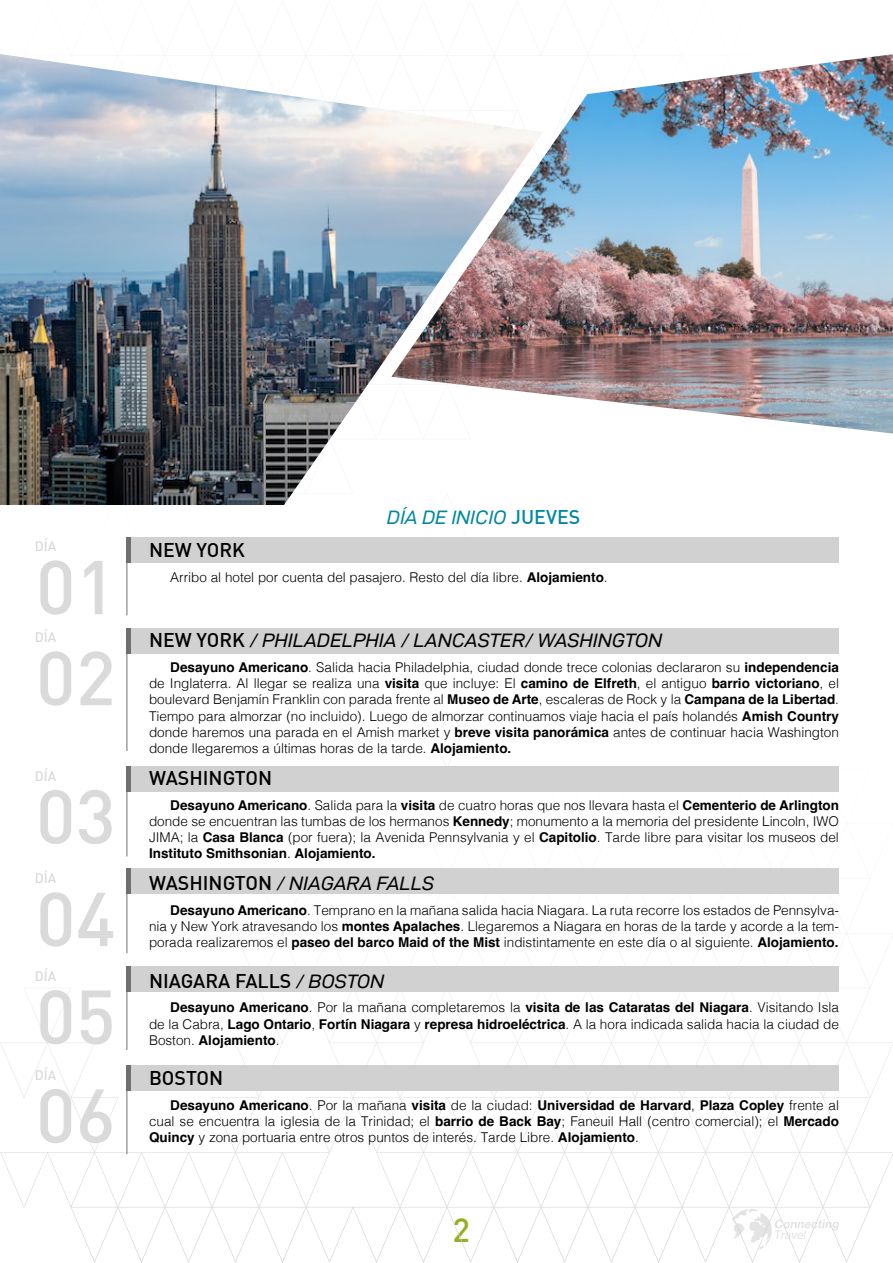
<style>
.page{position:relative;width:893px;height:1263px;background:#fff}
.page>*{position:absolute;margin:0;border:0;box-sizing:border-box;transform-origin:0 0}
.t1{font:500 75px "DIN";color:#dadada}
.t2{font:500 33px "DIN";color:#97ae22}
.t3{font:19.5px "D DIN Exp Italic";color:#000}
.t4{font:500 19.5px "DIN";color:#000}
.t5{font:19.5px "D DIN Exp Italic";color:#0087a1}
.t6{font:300 13.5px/16.2px "Helvetica";color:#000;text-align:justify}
.t7{font:700 13.5px/16.2px "Helvetica";color:#000;text-align:justify}
.t8{font:500 13.5px "DIN";color:#dadada}
.s1{font-family:"DIN";font-weight:500}
.s2{font-weight:700}
.s3{font-family:"D DIN Exp Italic";font-weight:400}
.s4{font-weight:300}
</style>
<div class="page">
<svg style="left:0;top:715px;width:893px;height:548px"></svg>
<svg style="left:423px;top:715px;width:48px;height:51px"></svg>
<div style="left:127px;top:537px;width:712px;height:25px;background:#d1d1d1"></div>
<div style="left:127px;top:628px;width:712px;height:26px;background:#d1d1d1"></div>
<hr style="left:126px;top:537px;width:4px;height:25px;background:#706f6f">
<hr style="left:127px;top:537px;width:1px;height:78px;background:#706f6f">
<hr style="left:126px;top:628px;width:4px;height:26px;background:#706f6f">
<hr style="left:127px;top:628px;width:1px;height:123px;background:#706f6f">
<img style="left:543px;top:54px;width:350px;height:379px">
<img style="left:0;top:54px;width:543px;height:451px">
<div style="left:127px;top:766px;width:712px;height:26px;background:#d1d1d1"></div>
<hr style="left:126px;top:766px;width:4px;height:26px;background:#706f6f">
<hr style="left:127px;top:766px;width:1px;height:90px;background:#706f6f">
<div style="left:127px;top:868px;width:712px;height:26px;background:#d1d1d1"></div>
<hr style="left:126px;top:868px;width:4px;height:26px;background:#706f6f">
<hr style="left:127px;top:868px;width:1px;height:85px;background:#706f6f">
<div style="left:127px;top:966px;width:712px;height:26px;background:#d1d1d1"></div>
<hr style="left:126px;top:966px;width:4px;height:26px;background:#706f6f">
<hr style="left:127px;top:966px;width:1px;height:84px;background:#706f6f">
<div style="left:127px;top:1065px;width:712px;height:26px;background:#d1d1d1"></div>
<hr style="left:126px;top:1065px;width:4px;height:26px;background:#706f6f">
<hr style="left:127px;top:1065px;width:1px;height:89px;background:#706f6f">
<p class="t8" style="left:35px;top:538px;width:23px">DÍA</p>
<h1 class="t1" style="left:36px;top:539px;width:81px">01</h1>
<p class="t8" style="left:35px;top:629px;width:23px">DÍA</p>
<h1 class="t1" style="left:36px;top:630px;width:81px">02</h1>
<p class="t8" style="left:35px;top:767px;width:23px">DÍA</p>
<h1 class="t1" style="left:36px;top:769px;width:81px">03</h1>
<p class="t8" style="left:35px;top:870px;width:23px">DÍA</p>
<h1 class="t1" style="left:36px;top:871px;width:81px">04</h1>
<p class="t8" style="left:35px;top:967px;width:23px">DÍA</p>
<h1 class="t1" style="left:36px;top:969px;width:81px">05</h1>
<p class="t8" style="left:35px;top:1066px;width:23px">DÍA</p>
<h1 class="t1" style="left:36px;top:1068px;width:81px">06</h1>
<h3 class="t5" style="left:387px;top:507px;width:195px">DÍA DE INICIO <span class="s1">JUEVES</span></h3>
<h3 class="t4" style="left:149px;top:538px;width:98px">NEW YORK</h3>
<p class="t6" style="left:170px;top:568px;width:439px">Arribo al hotel por cuenta del pasajero. Resto del día libre. <span class="s2">Alojamiento</span>.</p>
<h3 class="t3" style="left:149px;top:630px;width:515px"><span class="s1">NEW YORK</span> / PHILADELPHIA / LANCASTER/ WASHINGTON</h3>
<p class="t6" style="left:149px;top:658px;width:691px;text-indent:21px"><span class="s2">Desayuno Americano</span>. Salida hacia Philadelphia, ciudad donde trece colonias declararon su <span class="s2">independencia </span>de Inglaterra. Al llegar se realiza una <span class="s2">visita</span> que incluye: El <span class="s2">camino de Elfreth</span>, el antiguo <span class="s2">barrio victoriano</span>, el boulevard Benjamín Franklin con parada frente al <span class="s2">Museo de Arte</span>, escaleras de Rock y la <span class="s2">Campana de la Libertad</span>.<br>Tiempo para almorzar (no incluido). Luego de almorzar continuamos viaje hacia el país holandés <span class="s2">Amish Country </span>donde haremos una parada en el Amish market y <span class="s2">breve visita panorámica</span> antes de continuar hacia Washington donde llegaremos a últimas horas de la tarde. <span class="s2">Alojamiento.</span></p>
<h3 class="t4" style="left:149px;top:765px;width:125px">WASHINGTON</h3>
<p class="t6" style="left:149px;top:796px;width:691px;text-indent:21px"><span class="s2">Desayuno Americano</span>. Salida para la <span class="s2">visita</span> de cuatro horas que nos llevara hasta el <span class="s2">Cementerio de Arlington </span>donde se encuentran las tumbas de los hermanos <span class="s2">Kennedy</span>; monumento a la memoria del presidente Lincoln, IWO JIMA; la <span class="s2">Casa Blanca</span> (por fuera); la Avenida Pennsylvania y el <span class="s2">Capitolio</span>. Tarde libre para visitar los museos del <span class="s2">Instituto Smithsonian</span>. <span class="s2">Alojamiento.</span></p>
<h3 class="t3" style="left:149px;top:873px;width:287px"><span class="s1">WASHINGTON</span> / NIAGARA FALLS</h3>
<p class="t6" style="left:149px;top:901px;width:691px;text-indent:21px"><span class="s2">Desayuno Americano</span>. Temprano en la mañana salida hacia Niagara. La ruta recorre los estados de Pennsylva&shy;nia y New York atravesando los <span class="s2">montes Apalaches</span>. Llegaremos a Niagara en horas de la tarde y acorde a la tem&shy;porada realizaremos el <span class="s2">paseo del barco Maid of the Mist</span> indistintamente en este día o al siguiente. <span class="s2">Alojamiento.</span></p>
<h3 class="t4" style="left:149px;top:968px;width:237px">NIAGARA FALLS <span class="s3">/ BOSTON</span></h3>
<p class="t7" style="left:149px;top:1001px;width:691px;text-indent:21px">Desayuno Americano<span class="s4">. Por la mañana completaremos la</span> visita de las Cataratas del Niagara<span class="s4">. Visitando Isla de la Cabra,</span> Lago Ontario<span class="s4">,</span> Fortín Niagara <span class="s4">y</span> represa hidroeléctrica<span class="s4">. A la hora indicada salida hacia la ciudad de Boston.</span> Alojamiento<span class="s4">.</span></p>
<h3 class="t4" style="left:149px;top:1066px;width:76px">BOSTON</h3>
<p class="t6" style="left:149px;top:1096px;width:691px;text-indent:21px"><span class="s2">Desayuno Americano</span>. Por la mañana <span class="s2">visita</span> de la ciudad: <span class="s2">Universidad de Harvard</span>, <span class="s2">Plaza Copley</span> frente al cual se encuentra la iglesia de la Trinidad; el <span class="s2">barrio de Back Bay</span>; Faneuil Hall (centro comercial); el <span class="s2">Mercado Quincy</span> y zona portuaria entre otros puntos de interés. Tarde Libre. <span class="s2">Alojamiento</span>.</p>
<h2 class="t2" style="left:453px;top:1209px;width:19px">2</h2>
</div>
